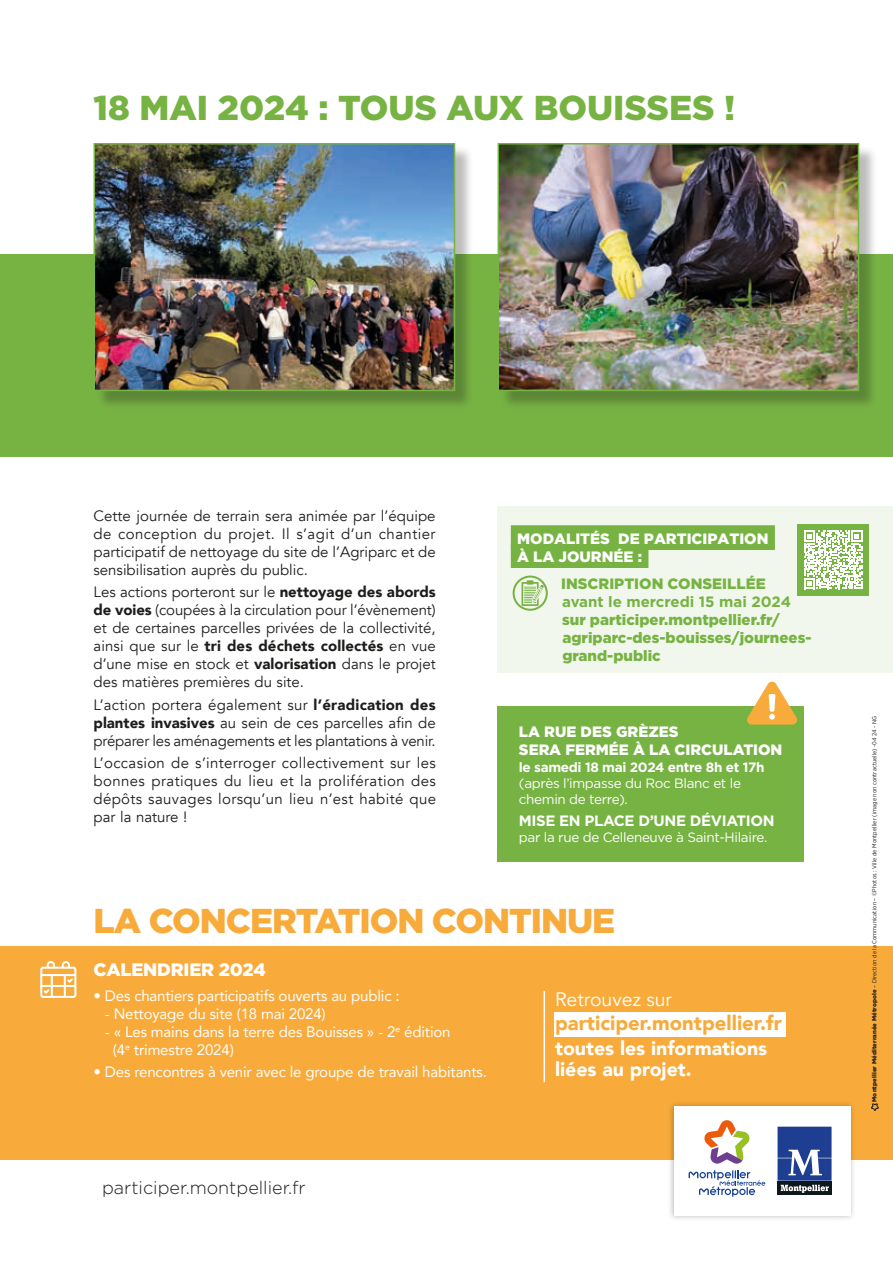
<style>
.page{position:relative;width:893px;height:1263px;background:#fff}
.page>*{position:absolute;margin:0;border:0;box-sizing:border-box;transform-origin:0 0}
.t1{font:900 34.5px "Gotham";color:#77b343}
.t2{font:900 34.5px "Gotham";letter-spacing:-.03em;color:#f8ab3a}
.t3{font:900 20.25px "Avenir";color:#f8ab3a}
.t4{font:900 19.5px/21px "Avenir";color:#fff}
.t5{font:19.5px "Avenir";color:#fff}
.t6{font:300 18px "Gotham";color:#1d1d1b}
.t7{font:900 18px "Gotham";letter-spacing:-.01em;color:#fff}
.t8{font:15px/18px "Avenir";color:#1d1d1b;text-align:justify}
.t9{font:15px/18px "Avenir";letter-spacing:-.01em;color:#fff}
.t10{font:900 15px/18px "Gotham";color:#77b343}
.t11{font:900 15px/18px "Gotham";color:#fff}
.t12{font:700 15px "Gotham";letter-spacing:-.025em;color:#fff}
.t13{font:700 15px "Gotham";color:#77b343}
.t14{font:13.5px/16.2px "Gotham";letter-spacing:-.025em;color:#fff}
.t15{font:700 13.5px "Gotham";letter-spacing:-.025em;color:#fff}
.t16{font:6px "Gotham Narrow";letter-spacing:.01em;color:#1d1d1b}
.s1{font-weight:900}
.s2{font-family:"Gotham";font-weight:900}
</style>
<div class="page">
<div style="left:498px;top:506px;width:395px;height:167px;background:#f1f7ec"></div>
<div style="left:0;top:946px;width:893px;height:214px;background:#f8ab3a"></div>
<div style="left:554px;top:1012px;width:231px;height:24px;background:#fff"></div>
<svg style="left:871px;top:1103px;width:8px;height:8px"></svg>
<svg style="left:40px;top:961px;width:36px;height:37px"></svg>
<img style="left:670px;top:1103px;width:183px;height:116px">
<svg style="left:674px;top:1106px;width:176px;height:109px"></svg>
<hr style="left:544px;top:991px;width:1px;height:91px;background:#fff">
<div style="left:0;top:254px;width:893px;height:203px;background:#77b343"></div>
<div style="left:96px;top:145px;width:378px;height:265px;background:#1d1d1b;opacity:.3"></div>
<img style="left:97px;top:146px;width:355px;height:242px">
<div style="left:94px;top:143px;width:361px;height:248px;border:2px solid #77b343"></div>
<div style="left:500px;top:145px;width:378px;height:265px;background:#1d1d1b;opacity:.3"></div>
<img style="left:501px;top:146px;width:355px;height:242px">
<div style="left:498px;top:143px;width:361px;height:248px;border:2px solid #77b343"></div>
<div style="left:511px;top:525px;width:264px;height:25px;background:#77b343"></div>
<div style="left:511px;top:543px;width:137px;height:25px;background:#77b343"></div>
<div style="left:498px;top:706px;width:306px;height:156px;background:#77b343"></div>
<svg style="left:747px;top:682px;width:50px;height:42px"></svg>
<div style="left:513px;top:575px;width:35px;height:36px;border:2px solid #77b343;border-radius:50%"></div>
<svg style="left:521px;top:580px;width:23px;height:26px"></svg>
<div style="left:797px;top:524px;width:72px;height:71px;background:#77b343"></div>
<svg style="left:804px;top:530px;width:58px;height:59px"></svg>
<h1 class="t1" style="left:94px;top:84px;width:643px">18 MAI 2024 : TOUS AUX BOUISSES !</h1>
<p class="t8" style="left:94px;top:507px;width:344px">Cette journée de terrain sera animée par l’équipe de conception du projet. Il s’agit d’un chantier participatif de nettoyage du site de l’Agriparc et de sensibilisation auprès du public.</p>
<p class="t8" style="left:94px;top:583px;width:344px">Les actions porteront sur le <span class="s1">nettoyage des abords de voies</span> (coupées à la circulation pour l’évènement) et de certaines parcelles privées de la collectivité, ainsi que sur le <span class="s1">tri des déchets collectés</span> en vue d’une mise en stock et <span class="s1">valorisation</span> dans le projet des matières premières du site.</p>
<p class="t8" style="left:94px;top:696px;width:344px">L’action portera également sur <span class="s1">l’éradication des plantes invasives</span> au sein de ces parcelles afin de préparer les aménagements et les plantations à venir.</p>
<p class="t8" style="left:94px;top:754px;width:344px">L’occasion de s’interroger collectivement sur les bonnes pratiques du lieu et la prolifération des dépôts sauvages lorsqu’un lieu n’est habité que par la nature !</p>
<p class="t11" style="left:517px;top:529px;width:253px">MODALITÉS DE PARTICIPATION<br>À LA JOURNÉE :</p>
<p class="t10" style="left:561px;top:574px;width:206px">INSCRIPTION CONSEILLÉE</p>
<p class="t13" style="left:562px;top:591px;width:230px">avant le mercredi 15 mai 2024</p>
<p class="t10" style="left:562px;top:610px;width:251px">sur participer.montpellier.fr/ agriparc-des-bouisses/journees&shy;grand-public</p>
<p class="t11" style="left:519px;top:723px;width:265px">LA RUE DES GRÈZES<br>SERA FERMÉE À LA CIRCULATION</p>
<p class="t15" style="left:519px;top:758px;width:247px">le samedi 18 mai 2024 entre 8h et 17h</p>
<p class="t14" style="left:519px;top:775px;width:224px">(après l’impasse du Roc Blanc et le chemin de terre).</p>
<p class="t12" style="left:519px;top:810px;width:257px">MISE EN PLACE D’UNE DÉVIATION</p>
<p class="t14" style="left:519px;top:829px;width:250px">par la rue de Celleneuve à Saint-Hilaire.</p>
<h1 class="t2" style="left:94px;top:897px;width:523px">LA CONCERTATION CONTINUE</h1>
<p class="t7" style="left:94px;top:957px;width:174px">CALENDRIER 2024</p>
<p class="t9" style="left:94px;top:986px;width:308px">• Des chantiers participatifs ouverts au public :</p>
<p class="t9" style="left:105px;top:1004px;width:222px">- Nettoyage du site (18 mai 2024)</p>
<p class="t9" style="left:113px;top:1022px;width:339px;text-indent:-8px">- « Les mains dans la terre des Bouisses » - 2<sup>e</sup> édition (4<sup>e</sup> trimestre 2024)</p>
<p class="t9" style="left:94px;top:1062px;width:395px">• Des rencontres à venir avec le groupe de travail habitants.</p>
<p class="t6" style="left:102px;top:1177px;width:205px">participer.montpellier.fr</p>
<h3 class="t5" style="left:555px;top:987px;width:119px">Retrouvez sur</h3>
<h2 class="t3" style="left:555px;top:1006px;width:228px">participer.montpellier.fr</h2>
<h3 class="t4" style="left:555px;top:1037px;width:214px">toutes les informations liées au projet.</h3>
<p class="t16" style="left:870px;top:1102px;width:387px;rotate:-90deg"><span class="s2">Montpellier Méditerranée Métropole</span> – Direction de la Communication – ©Photos : Ville de Montpellier (image non contractuelle) -04 24 - NG</p>
</div>
